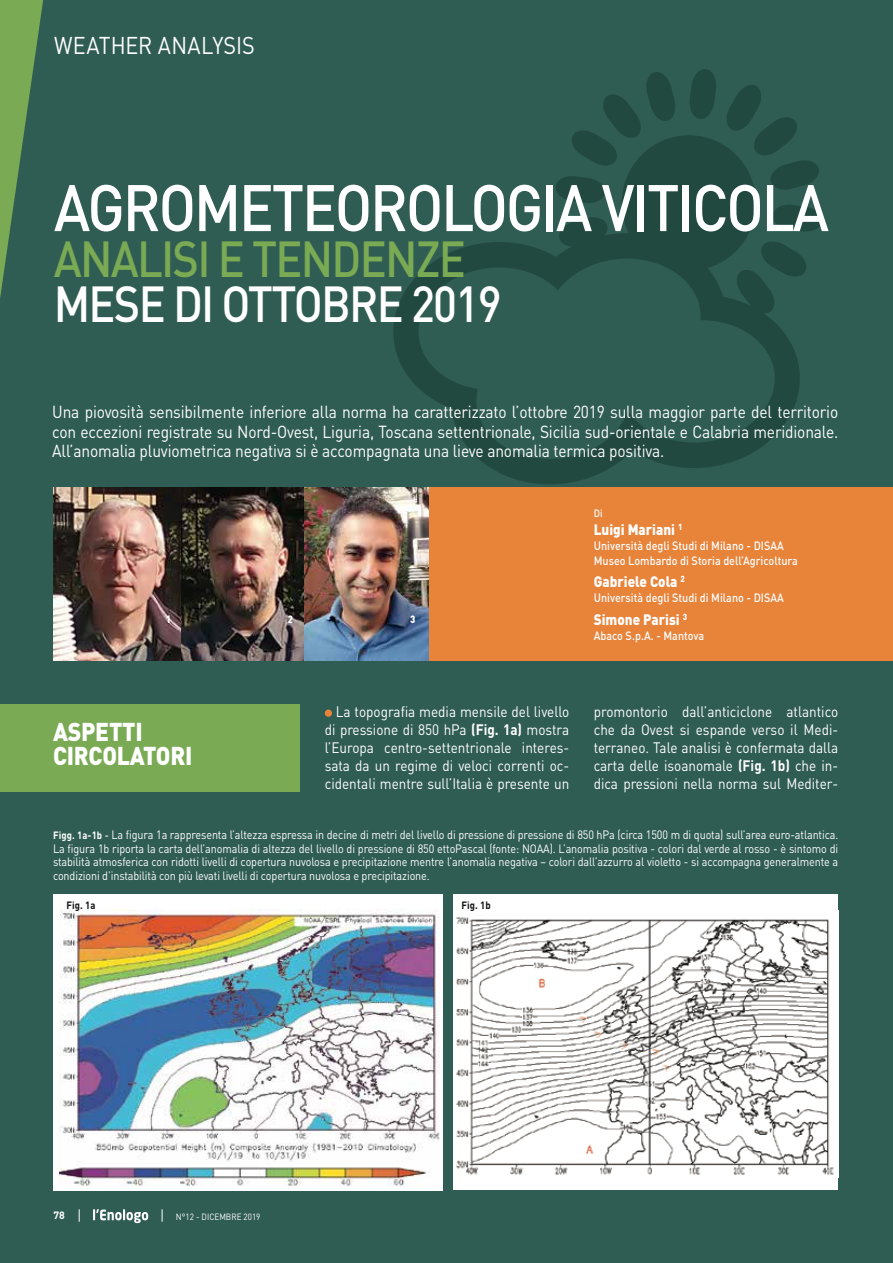
<style>
.page{position:relative;width:893px;height:1263px;background:#305d53}
.page>*{position:absolute;margin:0;border:0;box-sizing:border-box;transform-origin:0 0}
.t1{font:500 64.65px "DIN";letter-spacing:-.04em;color:#fff;scale:.9 1}
.t2{font:500 49.95px "DIN";letter-spacing:-.04em;color:#fff;scale:.9 1}
.t3{font:500 49.95px "DIN";letter-spacing:-.04em;color:#7aaa54;scale:.9 1}
.t4{font:900 25.5px/24px "DIN";letter-spacing:-.01em;color:#fff;scale:.9 1}
.t5{font:24px "DIN";letter-spacing:.005em;color:#fff;scale:.9 1}
.t6{font:17.25px/19.5px "DIN";letter-spacing:-.01em;color:#fff;text-align:justify;scale:.9 1}
.t7{font:15px/18px "DIN";color:#fff;text-align:justify;scale:.9 1}
.t8{font:900 15px "DIN";color:#fff;scale:.9 1}
.t9{font:12px/13.5px "DIN";letter-spacing:-.01em;color:#fff;text-align:justify;scale:.9 1}
.t10{font:500 12px/15px "DIN";color:#fff;scale:.9 1}
.t11{font:700 10.5px "DIN";letter-spacing:.01em;color:#121212;scale:.9 1}
.t12{font:900 10.5px "DIN";color:#fff;scale:.9 1}
.t13{font:700 10.5px "DIN";color:#fff}
.t14{font:500 10.5px "DIN";color:#fff;scale:.9 1}
.t15{font:9px "DIN";color:#fff;scale:.9 1}
.s1{font-weight:700}
.s2{font-weight:700;font-size:10.5px}
.s3{font-weight:500;font-size:10.5px}
</style>
<div class="page">
<svg style="left:0;top:0;width:43px;height:298px"></svg>
<svg style="left:93px;top:1209px;width:55px;height:14px"></svg>
<svg style="left:79px;top:1209px;width:1px;height:13px"></svg>
<svg style="left:162px;top:1209px;width:1px;height:13px"></svg>
<div style="left:622px;top:135px;width:134px;height:136px;background:#214940;border-radius:50%"></div>
<svg style="left:690px;top:69px;width:26px;height:50px"></svg>
<svg style="left:773px;top:205px;width:49px;height:27px"></svg>
<svg style="left:556px;top:176px;width:49px;height:27px"></svg>
<svg style="left:560px;top:217px;width:47px;height:16px"></svg>
<svg style="left:727px;top:85px;width:92px;height:105px"></svg>
<svg style="left:572px;top:72px;width:104px;height:94px"></svg>
<svg style="left:393px;top:233px;width:411px;height:251px"></svg>
<img style="left:180px;top:487px;width:249px;height:173px">
<img style="left:54px;top:487px;width:126px;height:173px">
<div style="left:429px;top:487px;width:463px;height:173px;background:#e8833a"></div>
<div style="left:0;top:705px;width:300px;height:87px;background:#7aaa54"></div>
<div style="left:54px;top:894px;width:389px;height:296px;background:#fff"></div>
<img style="left:60px;top:910px;width:380px;height:276px">
<div style="left:453px;top:894px;width:385px;height:295px;background:#fff"></div>
<img style="left:456px;top:917px;width:378px;height:258px">
<div style="left:325px;top:709px;width:7px;height:8px;background:#e8833a;border-radius:50%"></div>
<h3 class="t5" style="left:54px;top:30px;width:225px">WEATHER ANALYSIS</h3>
<h1 class="t1" style="left:54px;top:166px;width:863px">AGROMETEOROLOGIA VITICOLA</h1>
<h2 class="t3" style="left:54px;top:227px;width:459px">ANALISI E TENDENZE</h2>
<h2 class="t2" style="left:54px;top:272px;width:499px">MESE DI OTTOBRE 2019</h2>
<p class="t6" style="left:52px;top:402px;width:875px">Una piovosità sensibilmente inferiore alla norma ha caratterizzato l’ottobre 2019 sulla maggior parte del territorio con eccezioni registrate su Nord-Ovest, Liguria, Toscana settentrionale, Sicilia sud-orientale e Calabria meridionale.<br>All’anomalia pluviometrica negativa si è accompagnata una lieve anomalia termica positiva.</p>
<p class="t12" style="left:166px;top:612px;width:7px">1</p>
<p class="t12" style="left:288px;top:612px;width:7px">2</p>
<p class="t12" style="left:410px;top:612px;width:7px">3</p>
<p class="t14" style="left:594px;top:506px;width:11px">Di</p>
<p class="t8" style="left:594px;top:519px;width:100px">Luigi Mariani <sup>1</sup></p>
<p class="t10" style="left:594px;top:538px;width:228px">Università degli Studi di Milano - DISAA<br>Museo Lombardo di Storia dell’Agricoltura</p>
<p class="t8" style="left:594px;top:572px;width:103px">Gabriele Cola <sup>2</sup></p>
<p class="t10" style="left:594px;top:590px;width:213px">Università degli Studi di Milano - DISAA</p>
<p class="t8" style="left:594px;top:609px;width:105px">Simone Parisi <sup>3</sup></p>
<p class="t10" style="left:594px;top:628px;width:124px">Abaco S.p.A. - Mantova</p>
<h3 class="t4" style="left:53px;top:719px;width:156px">ASPETTI<br>CIRCOLATORI</h3>
<p class="t7" style="left:325px;top:702px;width:273px;text-indent:11px">La topografia media mensile del livello di pressione di 850 hPa <span class="s1">(Fig. 1a)</span> mostra l’Europa centro-settentrionale interes&shy;sata da un regime di veloci correnti oc&shy;cidentali mentre sull’Italia è presente un</p>
<p class="t7" style="left:594px;top:702px;width:273px">promontorio dall’anticiclone atlantico che da Ovest si espande verso il Medi&shy;terraneo. Tale analisi è confermata dalla carta delle isoanomale <span class="s1">(Fig. 1b)</span> che in&shy;dica pressioni nella norma sul Mediter-</p>
<p class="t9" style="left:53px;top:828px;width:874px"><span class="s2">Figg. 1a-1b</span> <span class="s3">-</span> La figura 1a rappresenta l’altezza espressa in decine di metri del livello di pressione di pressione di 850 hPa (circa 1500 m di quota) sull’area euro-atlantica.<br>La figura 1b riporta la carta dell’anomalia di altezza del livello di pressione di 850 ettoPascal (fonte: NOAA). L’anomalia positiva - colori dal verde al rosso - è sintomo di stabilità atmosferica con ridotti livelli di copertura nuvolosa e precipitazione mentre l’anomalia negativa – colori dall’azzurro al violetto - si accompagna generalmente a condizioni d’instabilità con più levati livelli di copertura nuvolosa e precipitazione.</p>
<p class="t11" style="left:66px;top:899px;width:34px">Fig. 1a</p>
<p class="t11" style="left:461px;top:899px;width:34px">Fig. 1b</p>
<p class="t13" style="left:54px;top:1208px;width:13px">78</p>
<p class="t15" style="left:176px;top:1211px;width:95px">N°12 - DICEMBRE 2019</p>
</div>
